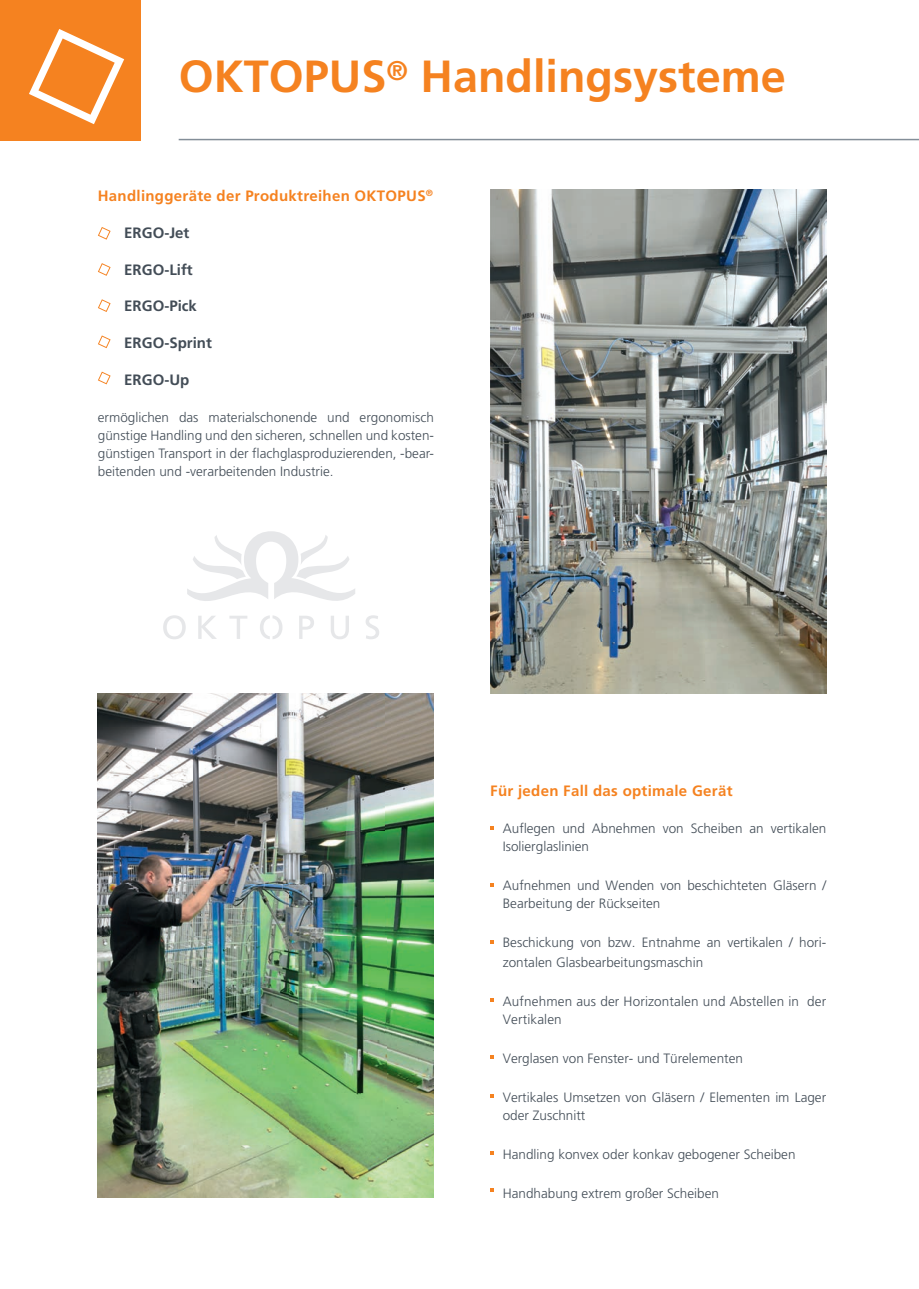
<style>
.page{position:relative;width:919px;height:1289px;background:#fff}
.page>*{position:absolute;margin:0;border:0;box-sizing:border-box;transform-origin:0 0}
.t1{font:700 45px "Frutiger LT Std";color:#f58220}
.t2{font:700 15px "Frutiger LT Std";letter-spacing:.02em;color:#f58220}
.t3{font:700 15px "Frutiger LT Std";color:#434d57}
.t4{font:300 13.5px/18px "Frutiger LT Std";color:#434d57}
</style>
<div class="page">
<img style="left:98px;top:693px;width:336px;height:504px">
<img style="left:490px;top:189px;width:336px;height:504px">
<svg style="left:490px;top:826px;width:4px;height:4px"></svg>
<svg style="left:490px;top:883px;width:4px;height:4px"></svg>
<svg style="left:490px;top:940px;width:4px;height:4px"></svg>
<svg style="left:490px;top:998px;width:4px;height:3px"></svg>
<svg style="left:490px;top:1188px;width:4px;height:4px"></svg>
<svg style="left:490px;top:1055px;width:4px;height:3px"></svg>
<svg style="left:490px;top:1094px;width:4px;height:3px"></svg>
<svg style="left:490px;top:1151px;width:4px;height:3px"></svg>
<div style="left:0;top:0;width:140px;height:140px;background:#f58220"></div>
<svg style="left:29px;top:29px;width:95px;height:95px"></svg>
<hr style="left:179px;top:139px;width:739px;height:1px;background:#838e98">
<svg style="left:98px;top:227px;width:13px;height:13px"></svg>
<svg style="left:98px;top:263px;width:13px;height:13px"></svg>
<svg style="left:98px;top:335px;width:13px;height:13px"></svg>
<svg style="left:98px;top:299px;width:13px;height:13px"></svg>
<svg style="left:98px;top:371px;width:13px;height:13px"></svg>
<svg style="left:366px;top:615px;width:13px;height:24px"></svg>
<svg style="left:163px;top:531px;width:192px;height:108px"></svg>
<h1 class="t1" style="left:179px;top:49px;width:608px">OKTOPUS<sup>®</sup> Handlingsysteme</h1>
<p class="t2" style="left:98px;top:187px;width:337px">Handlinggeräte der Produktreihen OKTOPUS<sup>®</sup></p>
<p class="t3" style="left:124px;top:224px;width:67px">ERGO-Jet</p>
<p class="t3" style="left:124px;top:261px;width:70px">ERGO-Lift</p>
<p class="t3" style="left:124px;top:297px;width:74px">ERGO-Pick</p>
<p class="t3" style="left:124px;top:334px;width:89px">ERGO-Sprint</p>
<p class="t3" style="left:124px;top:370px;width:66px">ERGO-Up</p>
<p class="t4" style="left:98px;top:409px;width:338px;text-align:justify">ermöglichen das materialschonende und ergonomisch günstige Handling und den sicheren, schnellen und kosten&shy;günstigen Transport in der flachglasproduzierenden, -bear&shy;beitenden und -verarbeitenden Industrie.</p>
<p class="t2" style="left:490px;top:782px;width:244px">Für jeden Fall das optimale Gerät</p>
<p class="t4" style="left:502px;top:819px;width:325px">Auflegen und Abnehmen von Scheiben an vertikalen<br>Isolierglaslinien</p>
<p class="t4" style="left:502px;top:876px;width:325px">Aufnehmen und Wenden von beschichteten Gläsern /<br>Bearbeitung der Rückseiten</p>
<p class="t4" style="left:502px;top:933px;width:325px;line-height:19.5px">Beschickung von bzw. Entnahme an vertikalen / hori&shy;zontalen Glasbearbeitungsmaschin</p>
<p class="t4" style="left:502px;top:992px;width:325px">Aufnehmen aus der Horizontalen und Abstellen in der<br>Vertikalen</p>
<p class="t4" style="left:502px;top:1049px;width:242px">Verglasen von Fenster- und Türelementen</p>
<p class="t4" style="left:502px;top:1088px;width:325px">Vertikales Umsetzen von Gläsern / Elementen im Lager oder Zuschnitt</p>
<p class="t4" style="left:502px;top:1145px;width:294px">Handling konvex oder konkav gebogener Scheiben</p>
<p class="t4" style="left:502px;top:1184px;width:218px">Handhabung extrem großer Scheiben</p>
</div>
